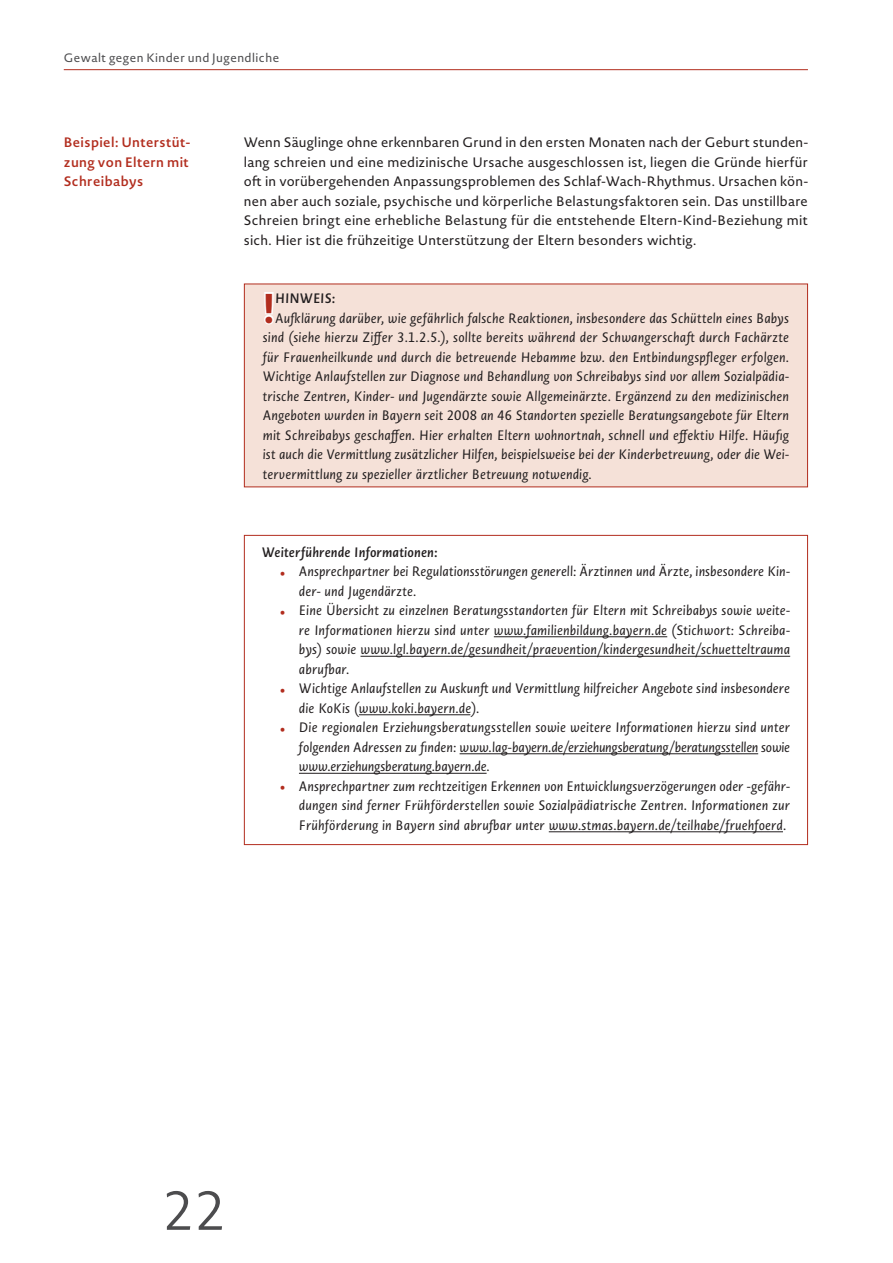
<style>
.page{position:relative;width:893px;height:1263px;background:#fff}
.page>*{position:absolute;margin:0;border:0;box-sizing:border-box;transform-origin:0 0}
.t1{font:300 54px "Novel Sans Pro";color:#4c4c4e}
.Textabschnitt{font:700 40.95px "Novel Sans Pro";color:#b22d1e}
.Textabschnitt-2{font:italic 13.5px/19.5px "Novel Sans Pro";letter-spacing:.005em;color:#221e1f;text-align:justify}
.p_grosser_abstand{font:13.5px/19.5px "Novel Sans Pro";letter-spacing:.015em;color:#221e1f;text-align:justify}
.Textabschnitt-3{font:600 13.5px/19.5px "Novel Sans Pro";letter-spacing:.03em;color:#b22d1e;text-align:justify}
.Textabschnitt-4{font:italic 600 13.5px "Novel Sans Pro";letter-spacing:.01em;color:#221e1f}
.t2{font:12px "Novel Sans Pro";letter-spacing:.04em;color:#4c4c4e}
.s1{font-size:22.5px;color:#b22d1e}
</style>
<div class="page">
<div style="left:244px;top:284px;width:563px;height:203px;background:#f5e1d8"></div>
<svg style="left:264px;top:292px;width:10px;height:33px"></svg>
<hr style="left:494px;top:636px;width:173px;height:1px;background:#221e1f">
<hr style="left:360px;top:656px;width:430px;height:1px;background:#221e1f">
<hr style="left:359px;top:714px;width:111px;height:1px;background:#221e1f">
<hr style="left:460px;top:753px;width:298px;height:1px;background:#221e1f">
<hr style="left:299px;top:773px;width:188px;height:1px;background:#221e1f">
<hr style="left:549px;top:831px;width:234px;height:1px;background:#221e1f">
<hr style="left:64px;top:69px;width:744px;height:1px;background:#b22d1e">
<p class="t2" style="left:64px;top:49px;width:217px">Gewalt gegen Kinder und Jugendliche</p>
<p class="Textabschnitt-3" style="left:64px;top:132px;width:128px">Beispiel: Unterstüt&shy;zung von Eltern mit Schreibabys</p>
<p class="p_grosser_abstand" style="left:244px;top:132px;width:565px">Wenn Säuglinge ohne erkennbaren Grund in den ersten Monaten nach der Geburt stunden&shy;lang schreien und eine medizinische Ursache ausgeschlossen ist, liegen die Gründe hierfür oft in vorübergehenden Anpassungsproblemen des Schlaf-Wach-Rhythmus. Ursachen kön&shy;nen aber auch soziale, psychische und körperliche Belastungsfaktoren sein. Das unstillbare Schreien bringt eine erhebliche Belastung für die entstehende Eltern-Kind-Beziehung mit sich. Hier ist die frühzeitige Unterstützung der Eltern besonders wichtig.</p>
<p class="Textabschnitt" style="left:263px;top:278px;width:14px">!</p>
<p class="Textabschnitt-4" style="left:275px;top:289px;width:62px">HINWEIS:</p>
<p class="Textabschnitt-2" style="left:275px;top:308px;width:515px">Aufklärung darüber, wie gefährlich falsche Reaktionen, insbesondere das Schütteln eines Babys</p>
<p class="Textabschnitt-2" style="left:263px;top:327px;width:528px">sind (siehe hierzu Ziffer 3.1.2.5.), sollte bereits während der Schwangerschaft durch Fachärzte</p>
<p class="Textabschnitt-2" style="left:263px;top:347px;width:528px">für Frauenheilkunde und durch die betreuende Hebamme bzw. den Entbindungspfleger erfolgen.</p>
<p class="Textabschnitt-2" style="left:263px;top:366px;width:528px">Wichtige Anlaufstellen zur Diagnose und Behandlung von Schreibabys sind vor allem Sozialpädia-</p>
<p class="Textabschnitt-2" style="left:263px;top:386px;width:528px">trische Zentren, Kinder- und Jugendärzte sowie Allgemeinärzte. Ergänzend zu den medizinischen</p>
<p class="Textabschnitt-2" style="left:263px;top:405px;width:528px">Angeboten wurden in Bayern seit 2008 an 46 Standorten spezielle Beratungsangebote für Eltern</p>
<p class="Textabschnitt-2" style="left:263px;top:425px;width:528px">mit Schreibabys geschaffen. Hier erhalten Eltern wohnortnah, schnell und effektiv Hilfe. Häufig</p>
<p class="Textabschnitt-2" style="left:263px;top:444px;width:528px">ist auch die Vermittlung zusätzlicher Hilfen, beispielsweise bei der Kinderbetreuung, oder die Wei-</p>
<p class="Textabschnitt-2" style="left:263px;top:464px;width:330px">tervermittlung zu spezieller ärztlicher Betreuung notwendig.</p>
<p class="Textabschnitt-4" style="left:262px;top:542px;width:177px">Weiterführende Informationen:</p>
<p class="Textabschnitt-2" style="left:299px;top:561px;width:493px;text-indent:-19px"><span class="s1">•</span> Ansprechpartner bei Regulationsstörungen generell: Ärztinnen und Ärzte, insbesondere Kin&shy;der- und Jugendärzte.</p>
<p class="Textabschnitt-2" style="left:299px;top:600px;width:493px;text-indent:-19px"><span class="s1">•</span> Eine Übersicht zu einzelnen Beratungsstandorten für Eltern mit Schreibabys sowie weite&shy;re Informationen hierzu sind unter www.familienbildung.bayern.de (Stichwort: Schreiba&shy;bys) sowie www.lgl.bayern.de/gesundheit/praevention/kindergesundheit/schuetteltrauma abrufbar.</p>
<p class="Textabschnitt-2" style="left:299px;top:678px;width:493px;text-indent:-19px"><span class="s1">•</span> Wichtige Anlaufstellen zu Auskunft und Vermittlung hilfreicher Angebote sind insbesondere die KoKis (www.koki.bayern.de).</p>
<p class="Textabschnitt-2" style="left:299px;top:717px;width:493px;text-indent:-19px"><span class="s1">•</span> Die regionalen Erziehungsberatungsstellen sowie weitere Informationen hierzu sind unter folgenden Adressen zu finden: www.lag-bayern.de/erziehungsberatung/beratungsstellen sowie www.erziehungsberatung.bayern.de.</p>
<p class="Textabschnitt-2" style="left:299px;top:776px;width:493px;text-indent:-19px"><span class="s1">•</span> Ansprechpartner zum rechtzeitigen Erkennen von Entwicklungsverzögerungen oder -gefähr&shy;dungen sind ferner Frühförderstellen sowie Sozialpädiatrische Zentren. Informationen zur Frühförderung in Bayern sind abrufbar unter www.stmas.bayern.de/teilhabe/fruehfoerd.</p>
<h1 class="t1" style="left:162px;top:1172px;width:65px">22</h1>
</div>
